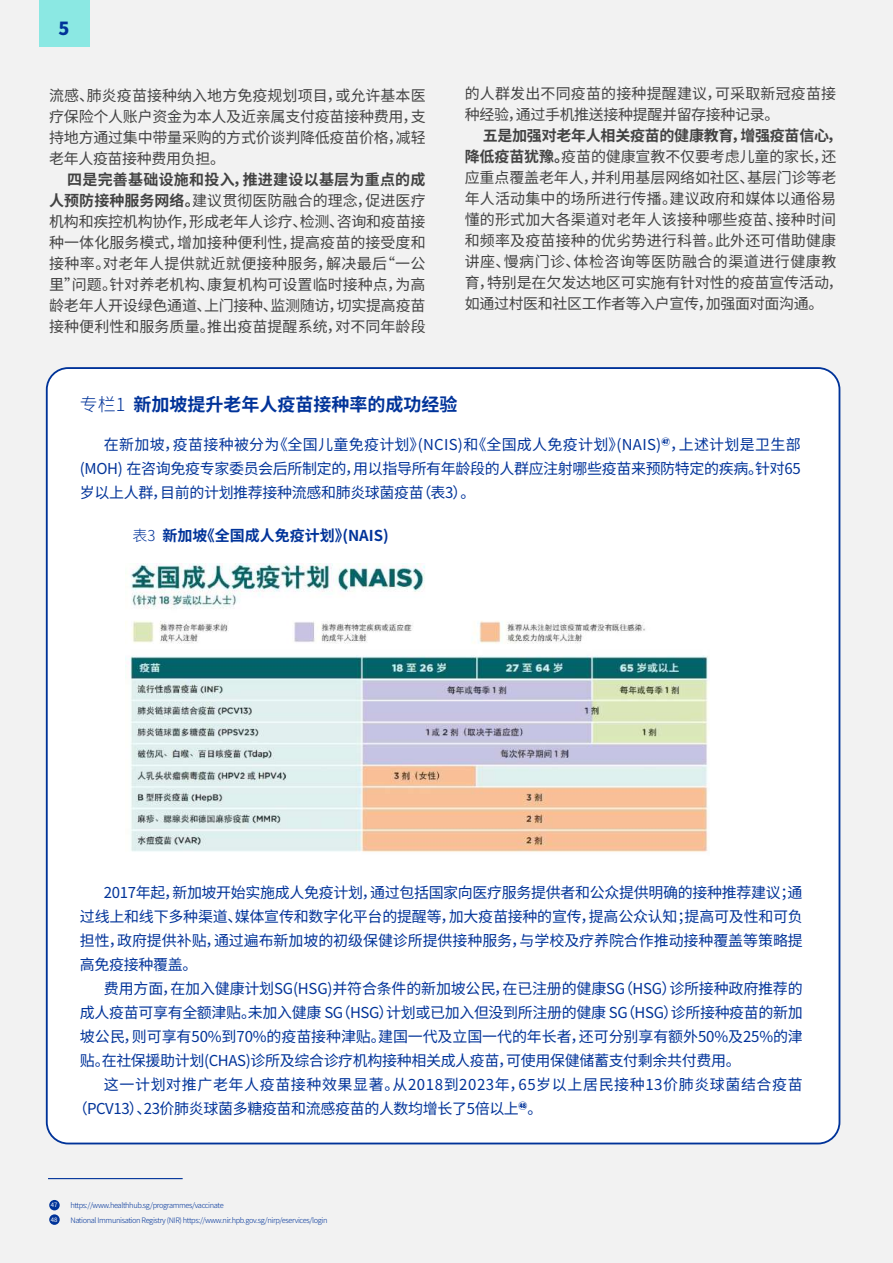
<style>
.page{position:relative;width:893px;height:1263px;background:#f2f2f2}
.page>*{position:absolute;margin:0;border:0;box-sizing:border-box;transform-origin:0 0}
.t1{font:700 18px "Noto Sans CJ Ksc";color:#039}
.t2{font:900 18px "Noto Sans CJ Ksc";color:#039}
.t3{font:15px/24px "Noto Sans CJ Ksc";letter-spacing:-.025em;color:#039;text-align:justify}
.t4{font:15px/21px "Noto Sans CJ Ksc";letter-spacing:-.01em;color:#424242;text-align:justify}
.t5{font:15px/21px "Noto Sans CJ Ksc";letter-spacing:.01em;color:#424242}
.t6{font:15px/24px "Noto Sans CJ Ksc";letter-spacing:.04em;color:#039}
.t7{font:700 15px "Noto Sans CJ Ksc";color:#039}
.t8{font:300 7.5px/15px "Noto Sans CJ Ksc";letter-spacing:-.05em;color:#039}
.t9{font:6px "Noto Sans CJ Ksc";color:#fff}
.s1{font-weight:700}
.s2{font-weight:300}
</style>
<div class="page">
<div style="left:47px;top:368px;width:792px;height:775px;background:#fff;border-radius:21px"></div>
<img style="left:126px;top:563px;width:583px;height:289px">
<div style="left:39px;top:0;width:51px;height:46px;background:#8be8e3"></div>
<hr style="left:48px;top:1178px;width:135px;height:1px;background:#039">
<div style="left:49px;top:1200px;width:11px;height:10px;background:#039;border-radius:50%"></div>
<div style="left:49px;top:1214px;width:11px;height:11px;background:#039;border-radius:50%"></div>
<p class="t2" style="left:58px;top:19px;width:12px">5</p>
<p class="t4" style="left:49px;top:85px;width:378px">流感、肺炎疫苗接种纳入地方免疫规划项目，或允许基本医疗保险个人账户资金为本人及近亲属支付疫苗接种费用，支持地方通过集中带量采购的方式价谈判降低疫苗价格，减轻老年人疫苗接种费用负担。</p>
<p class="t4" style="left:49px;top:169px;width:378px;text-indent:18px"><span class="s1">四是完善基础设施和投入，推进建设以基层为重点的成人预防接种服务网络。</span>建议贯彻医防融合的理念，促进医疗机构和疾控机构协作，形成老年人诊疗、检测、咨询和疫苗接种一体化服务模式，增加接种便利性，提高疫苗的接受度和接种率。对老年人提供就近就便接种服务，解决最后“一公里”问题。针对养老机构、康复机构可设置临时接种点，为高龄老年人开设绿色通道、上门接种、监测随访，切实提高疫苗接种便利性和服务质量。推出疫苗提醒系统，对不同年龄段</p>
<p class="t5" style="left:465px;top:84px;width:373px">的人群发出不同疫苗的接种提醒建议，可采取新冠疫苗接种经验，通过手机推送接种提醒并留存接种记录。</p>
<p class="t5" style="left:465px;top:126px;width:380px;text-indent:18px"><span class="s1">五是加强对老年人相关疫苗的健康教育，增强疫苗信心，降低疫苗犹豫。</span>疫苗的健康宣教不仅要考虑儿童的家长，还应重点覆盖老年人，并利用基层网络如社区、基层门诊等老年人活动集中的场所进行传播。建议政府和媒体以通俗易懂的形式加大各渠道对老年人该接种哪些疫苗、接种时间和频率及疫苗接种的优劣势进行科普。此外还可借助健康讲座、慢病门诊、体检咨询等医防融合的渠道进行健康教育，特别是在欠发达地区可实施有针对性的疫苗宣传活动，如通过村医和社区工作者等入户宣传，加强面对面沟通。</p>
<p class="t1" style="left:80px;top:394px;width:379px"><span class="s2">专栏1</span> 新加坡提升老年人疫苗接种率的成功经验</p>
<p class="t3" style="left:80px;top:433px;width:722px;text-indent:24px">在新加坡，疫苗接种被分为《全国儿童免疫计划》(NCIS)和《全国成人免疫计划》(NAIS)<sup>㊼</sup>，上述计划是卫生部(MOH) 在咨询免疫专家委员会后所制定的，用以指导所有年龄段的人群应注射哪些疫苗来预防特定的疾病。针对65岁以上人群，目前的计划推荐接种流感和肺炎球菌疫苗（表3）。</p>
<p class="t7" style="left:133px;top:527px;width:258px"><span class="s2">表3</span> 新加坡《全国成人免疫计划》(NAIS)</p>
<p class="t3" style="left:80px;top:881px;width:724px;text-indent:24px">2017年起，新加坡开始实施成人免疫计划，通过包括国家向医疗服务提供者和公众提供明确的接种推荐建议；通过线上和线下多种渠道、媒体宣传和数字化平台的提醒等，加大疫苗接种的宣传，提高公众认知；提高可及性和可负担性，政府提供补贴，通过遍布新加坡的初级保健诊所提供接种服务，与学校及疗养院合作推动接种覆盖等策略提高免疫接种覆盖。</p>
<p class="t3" style="left:80px;top:977px;width:724px;text-indent:24px">费用方面，在加入健康计划SG(HSG)并符合条件的新加坡公民，在已注册的健康SG（HSG）诊所接种政府推荐的成人疫苗可享有全额津贴。未加入健康 SG（HSG）计划或已加入但没到所注册的健康 SG（HSG）诊所接种疫苗的新加坡公民，则可享有50%到70%的疫苗接种津贴。建国一代及立国一代的年长者，还可分别享有额外50%及25%的津贴。在社保援助计划(CHAS)诊所及综合诊疗机构接种相关成人疫苗，可使用保健储蓄支付剩余共付费用。</p>
<p class="t6" style="left:73px;top:1073px;width:731px;text-indent:31px">这一计划对推广老年人疫苗接种效果显著。从2018到2023年，65岁以上居民接种13价肺炎球菌结合疫苗（PCV13）、23价肺炎球菌多糖疫苗和流感疫苗的人数均增长了5倍以上<sup>㊽</sup>。</p>
<p class="t9" style="left:51px;top:1202px;width:8px">47</p>
<p class="t9" style="left:51px;top:1216px;width:8px">48</p>
<p class="t8" style="left:70px;top:1198px;width:259px">https://www.healthhub.sg/programmes/vaccinate<br>National Immunisation Registry (NIR) https://www.nir.hpb.gov.sg/nirp/eservices/login</p>
</div>
